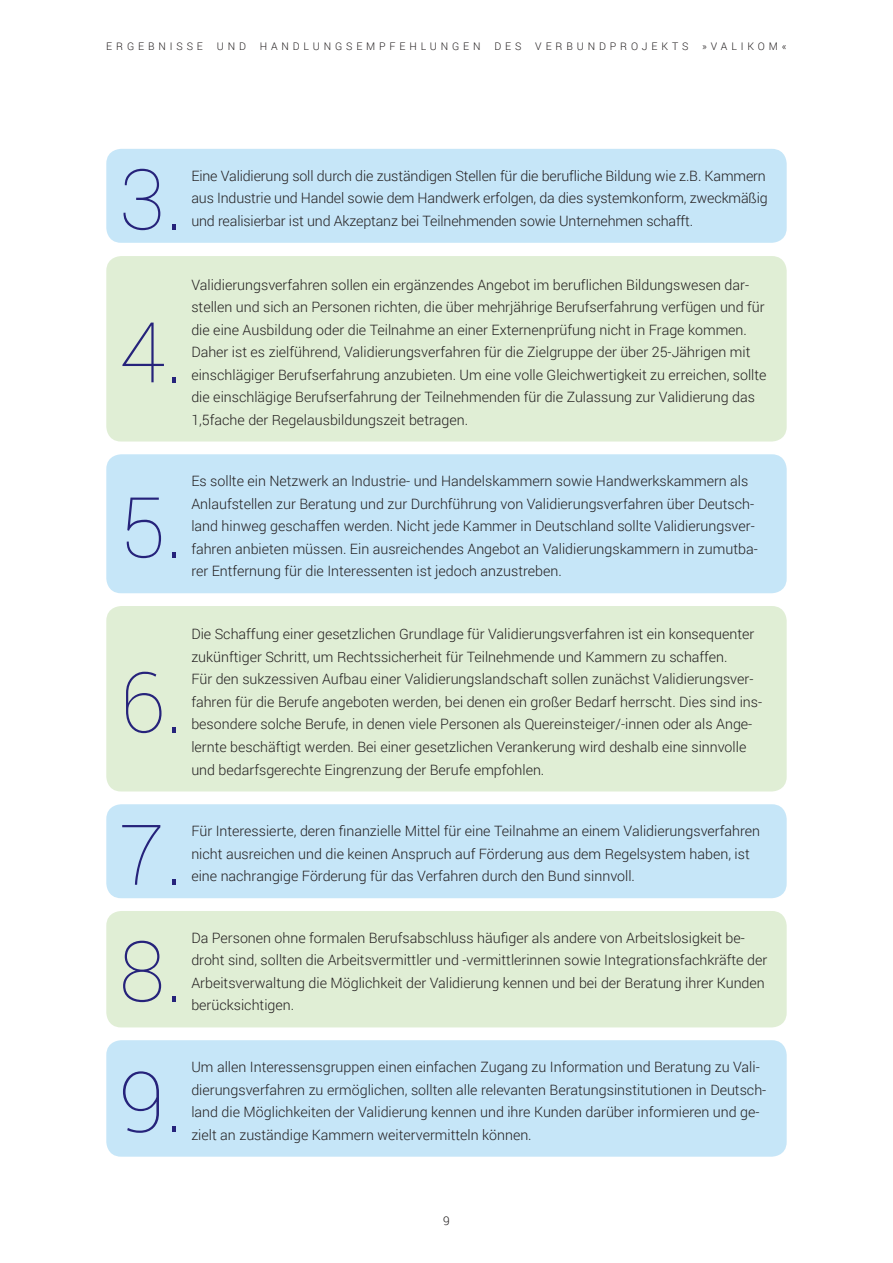
<style>
.page{position:relative;width:893px;height:1263px;background:#fff}
.page>*{position:absolute;margin:0;border:0;box-sizing:border-box;transform-origin:0 0}
.t1{font:100 84px "Roboto";color:#26237b}
.t2{font:300 14.25px/22.5px "Roboto";color:#231f20}
.t3{font:300 12px "Roboto";color:#231f20}
.t4{font:300 10.5px "Roboto";letter-spacing:.37em;color:#231f20}
</style>
<div class="page">
<div style="left:106px;top:149px;width:681px;height:94px;background:#c6e6f8;border-radius:15px"></div>
<div style="left:106px;top:256px;width:681px;height:185px;background:#e0eed5;border-radius:15px"></div>
<div style="left:106px;top:606px;width:681px;height:185px;background:#e0eed5;border-radius:15px"></div>
<div style="left:106px;top:911px;width:681px;height:116px;background:#e0eed5;border-radius:15px"></div>
<div style="left:106px;top:454px;width:681px;height:139px;background:#c6e6f8;border-radius:15px"></div>
<div style="left:106px;top:804px;width:681px;height:94px;background:#c6e6f8;border-radius:15px"></div>
<div style="left:106px;top:1040px;width:681px;height:117px;background:#c6e6f8;border-radius:15px"></div>
<p class="t4" style="left:106px;top:38px;width:98px">ERGEBNISSE</p>
<p class="t4" style="left:217px;top:38px;width:31px">UND</p>
<p class="t4" style="left:260px;top:38px;width:222px">HANDLUNGSEMPFEHLUNGEN</p>
<p class="t4" style="left:494px;top:38px;width:29px">DES</p>
<p class="t4" style="left:535px;top:38px;width:155px">VERBUNDPROJEKTS</p>
<p class="t4" style="left:702px;top:38px;width:86px">»VALIKOM«</p>
<h1 class="t1" style="left:119px;top:141px;width:65px">3.</h1>
<p class="t2" style="left:191px;top:164px;width:578px">Eine Validierung soll durch die zuständigen Stellen für die berufliche Bildung wie z.B. Kammern aus Industrie und Handel sowie dem Handwerk erfolgen, da dies systemkonform, zweckmäßig</p>
<p class="t2" style="left:191px;top:209px;width:503px">und realisierbar ist und Akzeptanz bei Teilnehmenden sowie Unternehmen schafft.</p>
<h1 class="t1" style="left:119px;top:294px;width:65px">4.</h1>
<p class="t2" style="left:191px;top:273px;width:577px">Validierungsverfahren sollen ein ergänzendes Angebot im beruflichen Bildungswesen dar&shy;stellen und sich an Personen richten, die über mehrjährige Berufserfahrung verfügen und für die eine Ausbildung oder die Teilnahme an einer Externenprüfung nicht in Frage kommen.<br>Daher ist es zielführend, Validierungsverfahren für die Zielgruppe der über 25-Jährigen mit einschlägiger Berufserfahrung anzubieten. Um eine volle Gleichwertigkeit zu erreichen, sollte die einschlägige Berufserfahrung der Teilnehmenden für die Zulassung zur Validierung das 1,5fache der Regelausbildungszeit betragen.</p>
<h1 class="t1" style="left:119px;top:469px;width:65px">5.</h1>
<p class="t2" style="left:191px;top:469px;width:568px">Es sollte ein Netzwerk an Industrie- und Handelskammern sowie Handwerkskammern als Anlaufstellen zur Beratung und zur Durchführung von Validierungsverfahren über Deutsch&shy;land hinweg geschaffen werden. Nicht jede Kammer in Deutschland sollte Validierungsver&shy;fahren anbieten müssen. Ein ausreichendes Angebot an Validierungskammern in zumutba-</p>
<p class="t2" style="left:191px;top:559px;width:372px">rer Entfernung für die Interessenten ist jedoch anzustreben.</p>
<h1 class="t1" style="left:119px;top:644px;width:65px">6.</h1>
<p class="t2" style="left:191px;top:623px;width:572px">Die Schaffung einer gesetzlichen Grundlage für Validierungsverfahren ist ein konsequenter zukünftiger Schritt, um Rechtssicherheit für Teilnehmende und Kammern zu schaffen.<br>Für den sukzessiven Aufbau einer Validierungslandschaft sollen zunächst Validierungsver&shy;fahren für die Berufe angeboten werden, bei denen ein großer Bedarf herrscht. Dies sind ins&shy;besondere solche Berufe, in denen viele Personen als Quereinsteiger/-innen oder als Ange&shy;lernte beschäftigt werden. Bei einer gesetzlichen Verankerung wird deshalb eine sinnvolle und bedarfsgerechte Eingrenzung der Berufe empfohlen.</p>
<h1 class="t1" style="left:119px;top:797px;width:65px">7.</h1>
<p class="t2" style="left:191px;top:819px;width:570px">Für Interessierte, deren finanzielle Mittel für eine Teilnahme an einem Validierungsverfahren nicht ausreichen und die keinen Anspruch auf Förderung aus dem Regelsystem haben, ist</p>
<p class="t2" style="left:191px;top:864px;width:445px">eine nachrangige Förderung für das Verfahren durch den Bund sinnvoll.</p>
<h1 class="t1" style="left:119px;top:913px;width:65px">8.</h1>
<p class="t2" style="left:191px;top:926px;width:577px">Da Personen ohne formalen Berufsabschluss häufiger als andere von Arbeitslosigkeit be&shy;droht sind, sollten die Arbeitsvermittler und -vermittlerinnen sowie Integrationsfachkräfte der<br>Arbeitsverwaltung die Möglichkeit der Validierung kennen und bei der Beratung ihrer Kunden</p>
<p class="t2" style="left:191px;top:994px;width:104px">berücksichtigen.</p>
<h1 class="t1" style="left:119px;top:1044px;width:65px">9.</h1>
<p class="t2" style="left:191px;top:1055px;width:576px">Um allen Interessensgruppen einen einfachen Zugang zu Information und Beratung zu Vali&shy;dierungsverfahren zu ermöglichen, sollten alle relevanten Beratungsinstitutionen in Deutsch&shy;land die Möglichkeiten der Validierung kennen und ihre Kunden darüber informieren und ge-</p>
<p class="t2" style="left:191px;top:1123px;width:342px">zielt an zuständige Kammern weitervermitteln können.</p>
<p class="t3" style="left:443px;top:1212px;width:8px">9</p>
</div>
